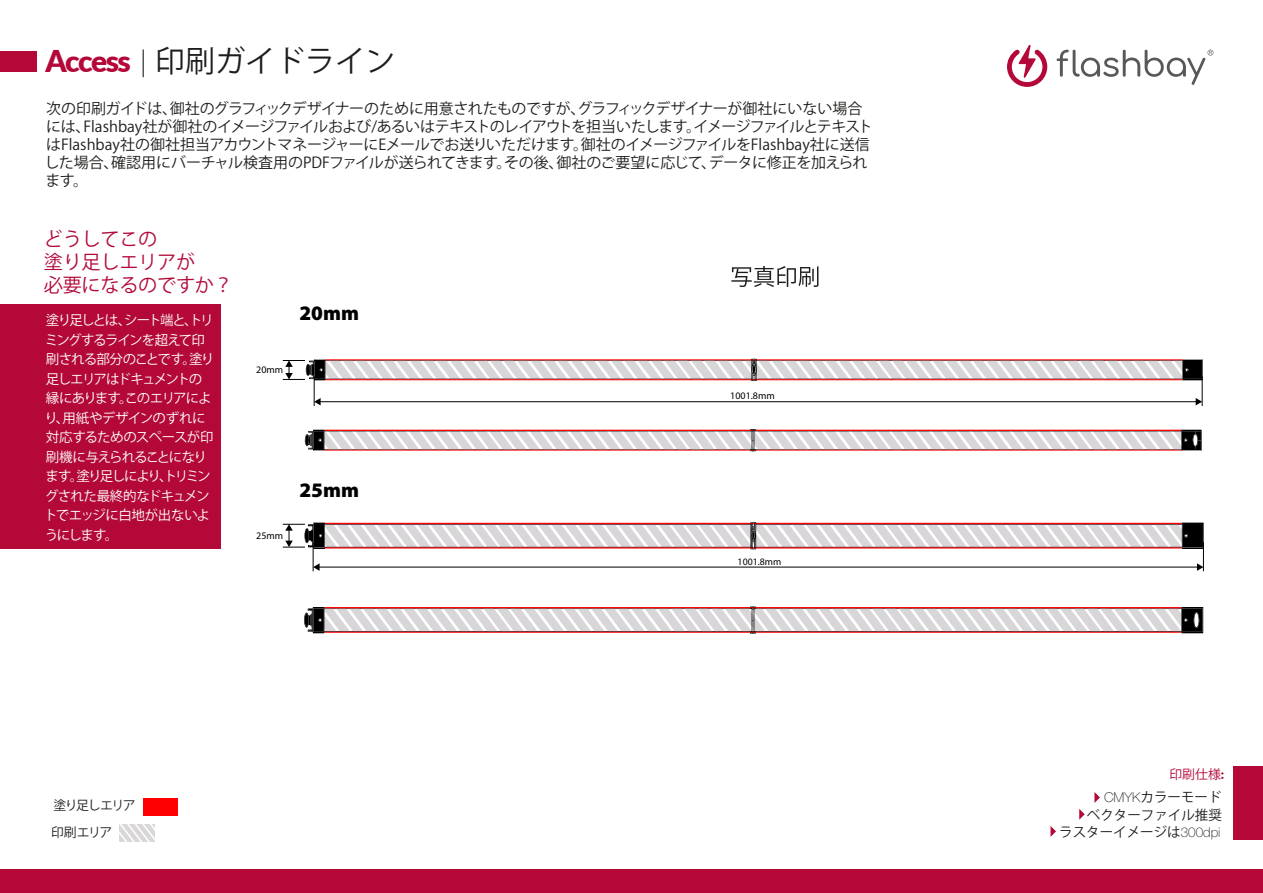
<style>
.page{position:relative;width:1263px;height:893px;background:#fff}
.page>*{position:absolute;margin:0;border:0;box-sizing:border-box;transform-origin:0 0}
.t1{font:30px "Koz Go Pr 6 N";color:#1d1d1b}
.t2{font:900 20.7px "Myriad Pro";color:#000}
.t3{font:19.2px/23px "Koz Go Pr 6 N";letter-spacing:-.015em;color:#b30838}
.t4{font:15px/18px "Koz Go Pr 6 N";letter-spacing:-.02em;color:#1d1d1b}
.t5{font:13.5px/19.5px "Koz Go Pr 6 N";letter-spacing:-.08em;color:#fff}
.t6{font:13.5px/17.2px "Koz Go Pr 6 N";color:#1d1d1b;text-align:right}
.t7{font:12.9px "Koz Go Pr 6 N";letter-spacing:-.105em;color:#231f20}
.t8{font:12.9px "Koz Go Pr 6 N";letter-spacing:-.055em;color:#1d1d1b}
.t9{font:12.9px "Koz Go Pr 6 N";color:#b30838}
.t10{font:10.05px "Myriad Pro";color:#000}
.t11{font:9.9px "Myriad Pro";color:#000}
.s1{font-family:"Lato";font-weight:900;color:#b30838}
.s2{font-family:"Lato";font-weight:300}
.s3{font-family:"Lato";font-weight:900}
.s4{font-family:"Helvetica Neue LT Pro";font-weight:100}
</style>
<div class="page">
<svg style="left:120px;top:824px;width:34px;height:17px"></svg>
<div style="left:1px;top:869px;width:1262px;height:24px;background:#b30838"></div>
<svg style="left:1007px;top:44px;width:40px;height:43px"></svg>
<svg style="left:1057px;top:50px;width:156px;height:35px"></svg>
<div style="left:0;top:51px;width:37px;height:21px;background:#b30838"></div>
<div style="left:1233px;top:766px;width:30px;height:73px;background:#b30838"></div>
<svg style="left:1095px;top:792px;width:5px;height:11px"></svg>
<svg style="left:1079px;top:809px;width:6px;height:11px"></svg>
<svg style="left:1051px;top:826px;width:5px;height:11px"></svg>
<svg style="left:731px;top:266px;width:88px;height:21px"></svg>
<svg style="left:304px;top:606px;width:899px;height:28px"></svg>
<svg style="left:305px;top:429px;width:897px;height:22px"></svg>
<hr style="left:314px;top:376px;width:1px;height:30px;background:#000">
<hr style="left:1202px;top:376px;width:1px;height:30px;background:#000">
<hr style="left:320px;top:401px;width:877px;height:1px;background:#000">
<svg style="left:314px;top:398px;width:7px;height:7px"></svg>
<svg style="left:1196px;top:398px;width:6px;height:7px"></svg>
<svg style="left:283px;top:522px;width:921px;height:49px"></svg>
<svg style="left:283px;top:358px;width:920px;height:23px"></svg>
<div style="left:0;top:304px;width:221px;height:245px;background:#b30838"></div>
<div style="left:143px;top:798px;width:34px;height:17px;background:#f00"></div>
<h1 class="t1" style="left:45px;top:44px;width:351px"><span class="s1">Access</span> <span class="s2">|</span> 印刷ガイドライン</h1>
<p class="t4" style="left:45px;top:100px;width:830px">次の印刷ガイドは、御社のグラフィックデザイナーのために用意されたものですが、グラフィックデザイナーが御社にいない場合には、Flashbay社が御社のイメージファイルおよび/あるいはテキストのレイアウトを担当いたします。イメージファイルとテキストはFlashbay社の御社担当アカウントマネージャーにEメールでお送りいただけます。御社のイメージファイルをFlashbay社に送信した場合、確認用にバーチャル検査用のPDFファイルが送られてきます。その後、御社のご要望に応じて、データに修正を加えられます。</p>
<p class="t3" style="left:44px;top:228px;width:191px">どうしてこの<br>塗り足しエリアが<br>必要になるのですか？</p>
<p class="t5" style="left:44px;top:311px;width:172px">塗り足しとは、シート端と、トリミングするラインを超えて印刷される部分のことです。塗り足しエリアはドキュメントの縁にあります。このエリアにより、用紙やデザインのずれに対応するためのスペースが印刷機に与えられることになります。塗り足しにより、トリミングされた最終的なドキュメントでエッジに白地が出ないようにします。</p>
<h2 class="t2" style="left:300px;top:300px;width:61px">20mm</h2>
<p class="t10" style="left:256px;top:363px;width:28px">20mm</p>
<p class="t10" style="left:256px;top:529px;width:28px">25mm</p>
<h2 class="t2" style="left:300px;top:476px;width:61px">25mm</h2>
<p class="t7" style="left:53px;top:798px;width:84px">塗り足しエリア</p>
<p class="t8" style="left:51px;top:824px;width:63px">印刷エリア</p>
<p class="t10" style="left:730px;top:390px;width:46px">1001.8mm</p>
<p class="t11" style="left:738px;top:555px;width:45px">1001.8mm</p>
<p class="t9" style="left:1169px;top:767px;width:57px">印刷仕様<span class="s3">:</span></p>
<p class="t6" style="left:1059px;top:789px;width:164px"><span class="s4">CMYK</span>カラーモード<br>ベクターファイル推奨<br>ラスターイメージは<span class="s4">300dpi</span></p>
</div>
